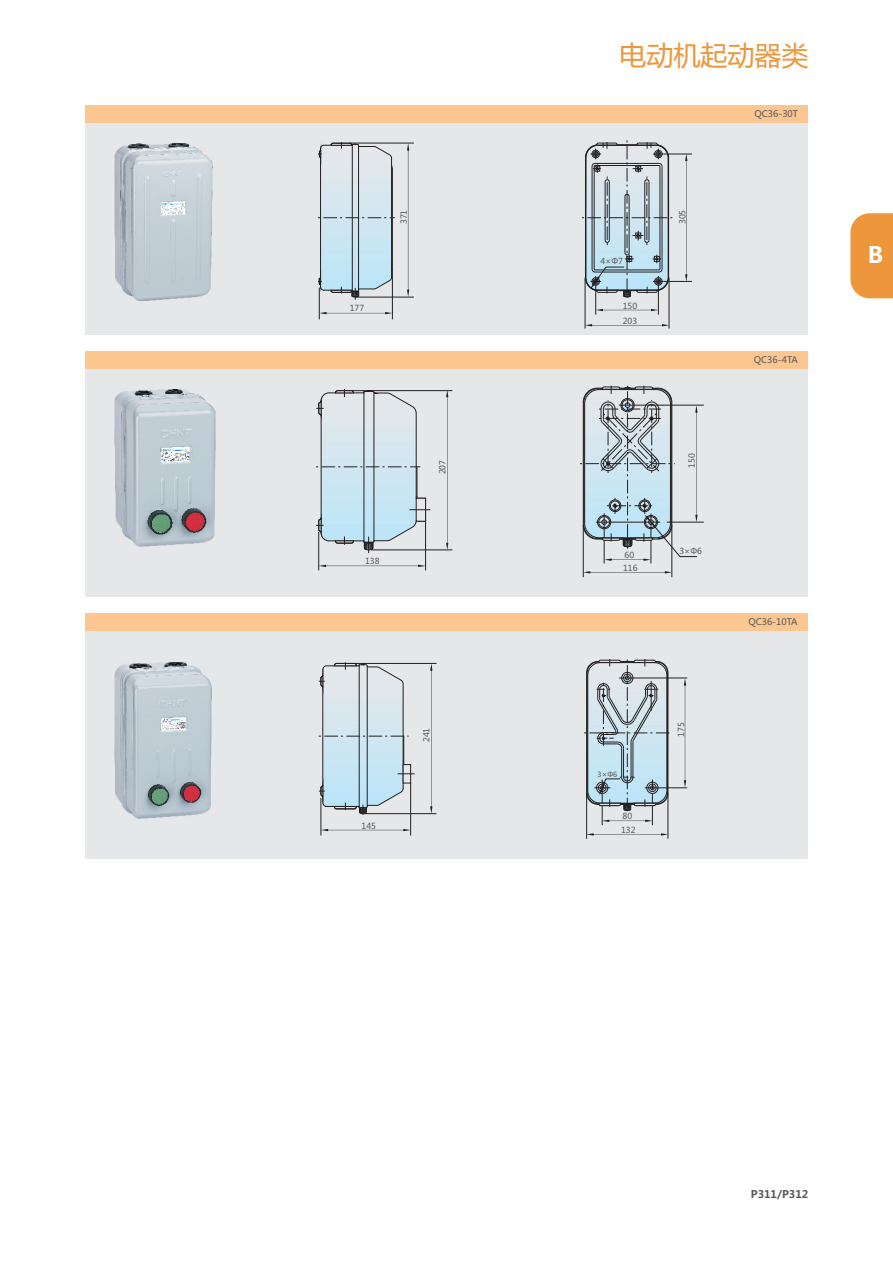
<style>
.page{position:relative;width:893px;height:1263px;background:#fff}
.page>*{position:absolute;margin:0;border:0;box-sizing:border-box;transform-origin:0 0}
.t1{font:27px "Microsoft Ya Hei";color:#ed963b}
.t2{font:700 22.5px "Microsoft Ya Hei";color:#fff}
.t3{font:700 10.5px "Microsoft Ya Hei";color:#57585a}
.t4{font:9px "Microsoft Ya Hei";color:#57585a}
.t5{font:8.25px/15.5px "Microsoft Ya Hei";color:#57585a}
.t6{font:7.05px "Microsoft Ya Hei";color:#57585a}
.s1{font-size:7.65px}
.s2{font-size:7.2px}
</style>
<div class="page">
<svg style="left:850px;top:213px;width:43px;height:85px;background:#ed9b46"></svg>
<div style="left:85px;top:631px;width:723px;height:228px;background:#e6e7e9"></div>
<div style="left:85px;top:614px;width:723px;height:17px;background:#fcc691"></div>
<div style="left:85px;top:369px;width:723px;height:228px;background:#e6e7e9"></div>
<div style="left:85px;top:352px;width:723px;height:17px;background:#fcc691"></div>
<div style="left:85px;top:122px;width:723px;height:213px;background:#e6e7e9"></div>
<div style="left:85px;top:106px;width:723px;height:17px;background:#fcc691"></div>
<svg style="left:320px;top:312px;width:72px;height:2px"></svg>
<hr style="left:392px;top:267px;width:1px;height:52px;background:#231f20">
<hr style="left:319px;top:287px;width:1px;height:32px;background:#231f20">
<svg style="left:407px;top:144px;width:2px;height:153px"></svg>
<hr style="left:356px;top:297px;width:58px;height:1px;background:#231f20">
<hr style="left:350px;top:143px;width:64px;height:1px;background:#231f20">
<svg style="left:586px;top:324px;width:83px;height:2px"></svg>
<hr style="left:669px;top:278px;width:1px;height:51px;background:#231f20">
<hr style="left:585px;top:278px;width:1px;height:51px;background:#231f20">
<svg style="left:582px;top:140px;width:110px;height:175px"></svg>
<svg style="left:318px;top:142px;width:77px;height:158px"></svg>
<svg style="left:446px;top:391px;width:2px;height:159px"></svg>
<hr style="left:371px;top:550px;width:81px;height:1px;background:#231f20">
<hr style="left:351px;top:390px;width:101px;height:1px;background:#231f20">
<svg style="left:319px;top:565px;width:106px;height:2px"></svg>
<hr style="left:318px;top:532px;width:1px;height:38px;background:#231f20">
<hr style="left:425px;top:521px;width:1px;height:49px;background:#231f20">
<svg style="left:316px;top:389px;width:114px;height:164px"></svg>
<svg style="left:584px;top:571px;width:88px;height:2px"></svg>
<hr style="left:672px;top:525px;width:1px;height:52px;background:#231f20">
<hr style="left:583px;top:525px;width:1px;height:52px;background:#231f20">
<hr style="left:636px;top:405px;width:68px;height:1px;background:#231f20">
<hr style="left:667px;top:522px;width:37px;height:1px;background:#231f20">
<hr style="left:651px;top:531px;width:1px;height:32px;background:#231f20">
<hr style="left:604px;top:531px;width:1px;height:32px;background:#231f20">
<svg style="left:580px;top:386px;width:118px;height:175px"></svg>
<svg style="left:430px;top:664px;width:2px;height:149px"></svg>
<hr style="left:364px;top:813px;width:72px;height:1px;background:#231f20">
<hr style="left:354px;top:663px;width:82px;height:1px;background:#231f20">
<svg style="left:322px;top:829px;width:88px;height:2px"></svg>
<hr style="left:321px;top:798px;width:1px;height:37px;background:#231f20">
<hr style="left:410px;top:783px;width:1px;height:52px;background:#231f20">
<svg style="left:319px;top:662px;width:96px;height:153px"></svg>
<svg style="left:684px;top:679px;width:2px;height:108px"></svg>
<hr style="left:636px;top:678px;width:51px;height:1px;background:#231f20">
<hr style="left:645px;top:787px;width:42px;height:1px;background:#231f20">
<svg style="left:587px;top:833px;width:81px;height:3px"></svg>
<hr style="left:668px;top:793px;width:1px;height:46px;background:#231f20">
<hr style="left:586px;top:793px;width:1px;height:46px;background:#231f20">
<svg style="left:584px;top:659px;width:86px;height:166px"></svg>
<img style="left:115px;top:390px;width:101px;height:157px">
<img style="left:115px;top:144px;width:97px;height:157px">
<img style="left:115px;top:662px;width:97px;height:156px">
<p class="t5" style="left:350px;top:300px;width:16px">177</p>
<p class="t5" style="left:397px;top:224px;width:16px;rotate:-90deg">371</p>
<p class="t5" style="left:365px;top:554px;width:16px">138</p>
<p class="t5" style="left:435px;top:474px;width:16px;rotate:-90deg">207</p>
<p class="t5" style="left:362px;top:819px;width:16px">145</p>
<p class="t5" style="left:419px;top:742px;width:16px;rotate:-90deg">241</p>
<h1 class="t1" style="left:620px;top:43px;width:190px">电动机起动器类</h1>
<p class="t5" style="left:600px;top:254px;width:24px">4×Φ7</p>
<p class="t5" style="left:623px;top:299px;width:16px">150<br>203</p>
<p class="t5" style="left:675px;top:224px;width:16px;rotate:-90deg">305</p>
<p class="t5" style="left:623px;top:550px;width:16px;line-height:12.5px">60<br>116</p>
<p class="t5" style="left:685px;top:468px;width:16px;rotate:-90deg">150</p>
<p class="t5" style="left:679px;top:544px;width:24px">3×Φ6</p>
<p class="t6" style="left:598px;top:771px;width:21px">3<span class="s1">×</span><span class="s2">Φ</span>6</p>
<p class="t5" style="left:621px;top:809px;width:16px;line-height:14.4px">80<br>132</p>
<p class="t5" style="left:674px;top:737px;width:16px;rotate:-90deg">175</p>
<p class="t4" style="left:754px;top:110px;width:45px">QC36-30T</p>
<p class="t4" style="left:754px;top:356px;width:45px">QC36-4TA</p>
<p class="t4" style="left:748px;top:618px;width:51px">QC36-10TA</p>
<h2 class="t2" style="left:868px;top:245px;width:17px">B</h2>
<p class="t3" style="left:751px;top:1189px;width:59px">P311/P312</p>
</div>
